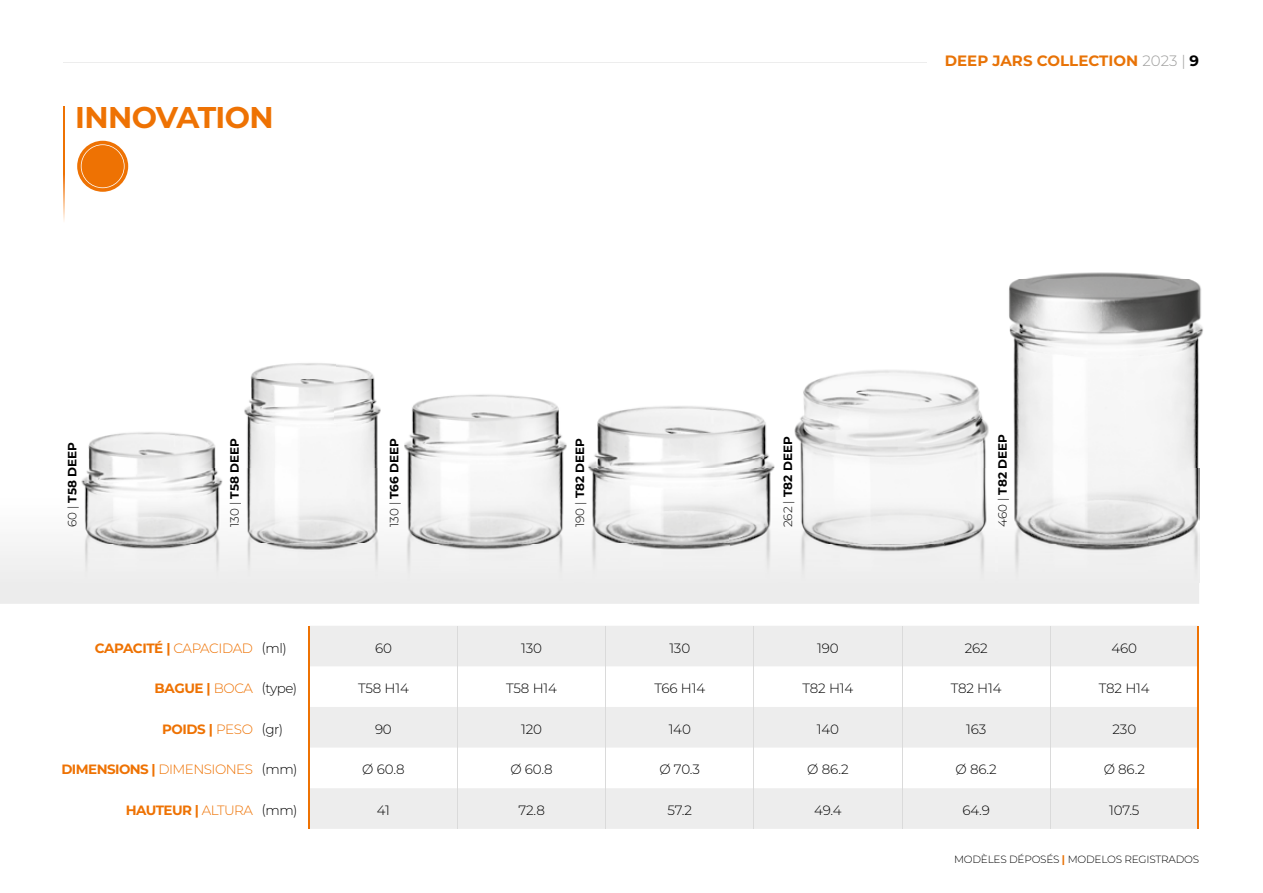
<style>
.page{position:relative;width:1263px;height:893px;background:#fff}
.page>*{position:absolute;margin:0;border:0;box-sizing:border-box;transform-origin:0 0}
.t1{font:700 30px "Montserrat";letter-spacing:-.02em;color:#ee7203}
.t2{font:700 15px "Montserrat";color:#e87307}
.t3{font:300 13.5px "Montserrat";letter-spacing:-.01em;color:#000}
.t4{font:700 13.5px "Montserrat";letter-spacing:-.04em;color:#ee7203}
.t5{font:700 12px "Montserrat";color:#000}
.t6{font:300 10.5px "Montserrat";letter-spacing:-.02em;color:#000}
.s1{font-weight:300}
.s2{font-weight:300;color:#9d9d9c}
.s3{color:#000}
.s4{font-weight:300;color:#000}
.s5{font-weight:700;color:#e87307}
</style>
<div class="page">
<div style="left:0;top:545px;width:1199px;height:59px;background:#ececec"></div>
<hr style="left:64px;top:62px;width:863px;height:1px;background:#ededed">
<img style="left:237px;top:363px;width:147px;height:219px">
<img style="left:401px;top:394px;width:172px;height:188px">
<img style="left:73px;top:432px;width:154px;height:150px">
<img style="left:585px;top:406px;width:192px;height:176px">
<img style="left:1009px;top:272px;width:194px;height:109px">
<img style="left:1013px;top:381px;width:89px;height:87px">
<img style="left:1102px;top:381px;width:98px;height:100px">
<img style="left:1199px;top:481px;width:1px;height:101px">
<img style="left:790px;top:468px;width:409px;height:114px">
<img style="left:794px;top:370px;width:195px;height:98px">
<img style="left:996px;top:468px;width:1px;height:114px">
<svg style="left:310px;top:626px;width:888px;height:203px;fill:#ededed"></svg>
<hr style="left:457px;top:626px;width:1px;height:40px;background:#dadada">
<hr style="left:605px;top:626px;width:1px;height:40px;background:#dadada">
<hr style="left:457px;top:666px;width:1px;height:41px;background:#dadada">
<hr style="left:605px;top:666px;width:1px;height:41px;background:#dadada">
<hr style="left:457px;top:707px;width:1px;height:41px;background:#dadada">
<hr style="left:605px;top:707px;width:1px;height:41px;background:#dadada">
<hr style="left:457px;top:748px;width:1px;height:40px;background:#dadada">
<hr style="left:605px;top:748px;width:1px;height:40px;background:#dadada">
<hr style="left:457px;top:788px;width:1px;height:41px;background:#dadada">
<hr style="left:605px;top:788px;width:1px;height:41px;background:#dadada">
<hr style="left:753px;top:626px;width:1px;height:40px;background:#dadada">
<hr style="left:753px;top:666px;width:1px;height:41px;background:#dadada">
<hr style="left:753px;top:707px;width:1px;height:41px;background:#dadada">
<hr style="left:753px;top:748px;width:1px;height:40px;background:#dadada">
<hr style="left:753px;top:788px;width:1px;height:41px;background:#dadada">
<hr style="left:902px;top:626px;width:1px;height:40px;background:#dadada">
<hr style="left:902px;top:666px;width:1px;height:41px;background:#dadada">
<hr style="left:902px;top:707px;width:1px;height:41px;background:#dadada">
<hr style="left:902px;top:748px;width:1px;height:40px;background:#dadada">
<hr style="left:902px;top:788px;width:1px;height:41px;background:#dadada">
<hr style="left:1050px;top:626px;width:1px;height:40px;background:#dadada">
<hr style="left:1050px;top:666px;width:1px;height:41px;background:#dadada">
<hr style="left:1050px;top:707px;width:1px;height:41px;background:#dadada">
<hr style="left:1050px;top:748px;width:1px;height:40px;background:#dadada">
<hr style="left:1050px;top:788px;width:1px;height:41px;background:#dadada">
<hr style="left:309px;top:626px;width:1px;height:40px;background:#ee7203">
<hr style="left:1198px;top:626px;width:1px;height:40px;background:#ee7203">
<hr style="left:309px;top:666px;width:1px;height:41px;background:#ee7203">
<hr style="left:1198px;top:666px;width:1px;height:41px;background:#ee7203">
<hr style="left:309px;top:707px;width:1px;height:41px;background:#ee7203">
<hr style="left:309px;top:748px;width:1px;height:40px;background:#ee7203">
<hr style="left:1198px;top:707px;width:1px;height:41px;background:#ee7203">
<hr style="left:309px;top:788px;width:1px;height:41px;background:#ee7203">
<hr style="left:1198px;top:748px;width:1px;height:40px;background:#ee7203">
<hr style="left:1198px;top:788px;width:1px;height:41px;background:#ee7203">
<svg style="left:64px;top:106px;width:1px;height:115px"></svg>
<svg style="left:77px;top:141px;width:51px;height:51px"></svg>
<svg style="left:81px;top:144px;width:44px;height:44px;background:#f08321"></svg>
<h1 class="t1" style="left:75px;top:96px;width:200px">INNOVATION</h1>
<p class="t5" style="left:64px;top:527px;width:87px;rotate:-90deg"><span class="s1">60 |</span> T58 DEEP</p>
<p class="t5" style="left:226px;top:527px;width:91px;rotate:-90deg"><span class="s1">130 |</span> T58 DEEP</p>
<p class="t5" style="left:386px;top:527px;width:91px;rotate:-90deg"><span class="s1">130 |</span> T66 DEEP</p>
<p class="t5" style="left:571px;top:527px;width:91px;rotate:-90deg"><span class="s1">190 |</span> T82 DEEP</p>
<p class="t5" style="left:779px;top:527px;width:92px;rotate:-90deg"><span class="s1">262 |</span> T82 DEEP</p>
<p class="t2" style="left:945px;top:49px;width:256px">DEEP JARS COLLECTION <span class="s2">2023 |</span> <span class="s3">9</span></p>
<p class="t5" style="left:994px;top:527px;width:95px;rotate:-90deg"><span class="s1">460 |</span> T82 DEEP</p>
<p class="t4" style="left:95px;top:638px;width:193px">CAPACITÉ | <span class="s1">CAPACIDAD</span> <span class="s4">(ml)</span></p>
<p class="t3" style="left:375px;top:639px;width:18px">60</p>
<p class="t3" style="left:521px;top:639px;width:22px">130</p>
<p class="t3" style="left:669px;top:639px;width:22px">130</p>
<p class="t3" style="left:817px;top:639px;width:23px">190</p>
<p class="t3" style="left:965px;top:639px;width:25px">262</p>
<p class="t3" style="left:1111px;top:639px;width:27px">460</p>
<p class="t4" style="left:155px;top:679px;width:144px">BAGUE | <span class="s1">BOCA</span> <span class="s4">(type)</span></p>
<p class="t3" style="left:358px;top:679px;width:52px">T58 H14</p>
<p class="t3" style="left:506px;top:679px;width:52px">T58 H14</p>
<p class="t3" style="left:654px;top:679px;width:52px">T66 H14</p>
<p class="t3" style="left:802px;top:679px;width:52px">T82 H14</p>
<p class="t3" style="left:951px;top:679px;width:52px">T82 H14</p>
<p class="t3" style="left:1099px;top:679px;width:52px">T82 H14</p>
<p class="t4" style="left:162px;top:719px;width:123px">POIDS | <span class="s1">PESO</span> <span class="s4">(gr)</span></p>
<p class="t3" style="left:375px;top:720px;width:18px">90</p>
<p class="t3" style="left:521px;top:720px;width:22px">120</p>
<p class="t3" style="left:669px;top:720px;width:24px">140</p>
<p class="t3" style="left:817px;top:720px;width:24px">140</p>
<p class="t3" style="left:966px;top:720px;width:22px">163</p>
<p class="t3" style="left:1112px;top:720px;width:25px">230</p>
<p class="t4" style="left:61px;top:760px;width:238px">DIMENSIONS | <span class="s1">DIMENSIONES</span> <span class="s4">(mm)</span></p>
<p class="t3" style="left:362px;top:760px;width:44px">Ø 60.8</p>
<p class="t3" style="left:510px;top:760px;width:44px">Ø 60.8</p>
<p class="t3" style="left:659px;top:760px;width:42px">Ø 70.3</p>
<p class="t3" style="left:807px;top:760px;width:43px">Ø 86.2</p>
<p class="t3" style="left:955px;top:760px;width:43px">Ø 86.2</p>
<p class="t3" style="left:1104px;top:760px;width:43px">Ø 86.2</p>
<p class="t4" style="left:126px;top:800px;width:173px">HAUTEUR | <span class="s1">ALTURA</span> <span class="s4">(mm)</span></p>
<p class="t3" style="left:377px;top:801px;width:15px">41</p>
<p class="t3" style="left:518px;top:801px;width:28px">72.8</p>
<p class="t3" style="left:667px;top:801px;width:26px">57.2</p>
<p class="t3" style="left:814px;top:801px;width:29px">49.4</p>
<p class="t3" style="left:962px;top:801px;width:29px">64.9</p>
<p class="t3" style="left:1109px;top:801px;width:32px">107.5</p>
<p class="t6" style="left:954px;top:852px;width:247px">MODÈLES DÉPOSÉS <span class="s5">|</span> MODELOS REGISTRADOS</p>
</div>
